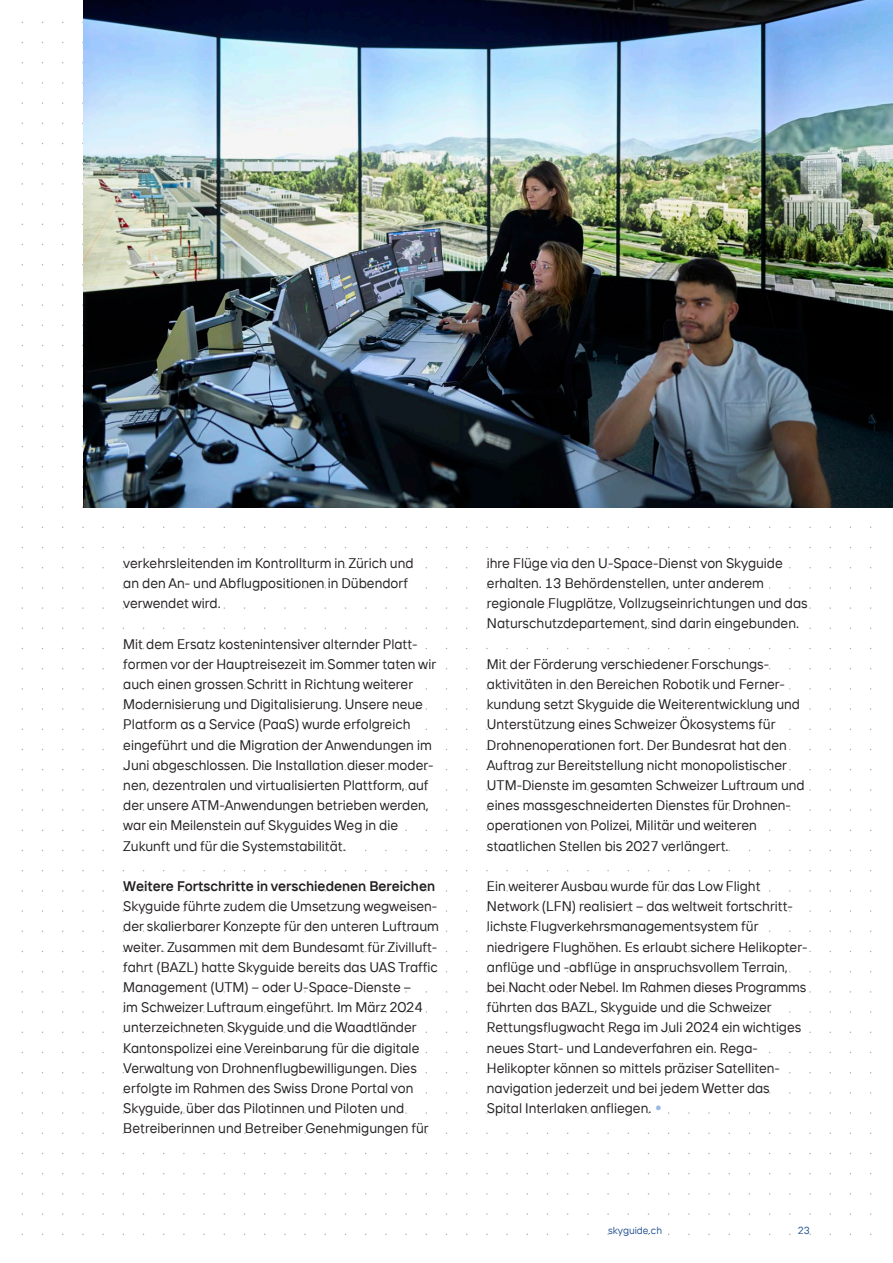
<style>
.page{position:relative;width:893px;height:1263px;background:#fff}
.page>*{position:absolute;margin:0;border:0;box-sizing:border-box;transform-origin:0 0}
.SKY_9_25_texte_noir{font:13.8px/20.2px "TT Interphases";color:#231f20}
.SKY_9_25_sous-titre{font:600 13.8px "TT Interphases";color:#231f20}
.SKY_6_8_navigation{font:10.2px "TT Interphases";color:#275494}
.s1{font-size:25.5px;color:#9ab9e1}
</style>
<div class="page">
<img style="left:84px;top:0;width:809px;height:507px">
<p class="SKY_9_25_texte_noir" style="left:123px;top:552px;width:292px">verkehrsleitenden im Kontrollturm in Zürich und an den An- und Abflugpositionen in Dübendorf verwendet wird.</p>
<p class="SKY_9_25_texte_noir" style="left:123px;top:633px;width:314px">Mit dem Ersatz kostenintensiver alternder Platt&shy;formen vor der Hauptreisezeit im Sommer taten wir auch einen grossen Schritt in Richtung weiterer Modernisierung und Digitalisierung. Unsere neue Platform as a Service (PaaS) wurde erfolgreich eingeführt und die Migration der Anwendungen im Juni abgeschlossen. Die Installation dieser moder&shy;nen, dezentralen und virtualisierten Plattform, auf der unsere ATM-Anwendungen betrieben werden, war ein Meilenstein auf Skyguides Weg in die Zukunft und für die Systemstabilität.</p>
<p class="SKY_9_25_sous-titre" style="left:123px;top:877px;width:313px">Weitere Fortschritte in verschiedenen Bereichen</p>
<p class="SKY_9_25_texte_noir" style="left:123px;top:896px;width:317px">Skyguide führte zudem die Umsetzung wegweisen&shy;der skalierbarer Konzepte für den unteren Luftraum weiter. Zusammen mit dem Bundesamt für Zivilluft&shy;fahrt (BAZL) hatte Skyguide bereits das UAS Traffic Management (UTM) – oder U-Space-Dienste –<br>im Schweizer Luftraum eingeführt. Im März 2024 unterzeichneten Skyguide und die Waadtländer Kantonspolizei eine Vereinbarung für die digitale Verwaltung von Drohnenflugbewilligungen. Dies erfolgte im Rahmen des Swiss Drone Portal von Skyguide, über das Pilotinnen und Piloten und Betreiberinnen und Betreiber Genehmigungen für</p>
<p class="SKY_9_25_texte_noir" style="left:487px;top:552px;width:322px">ihre Flüge via den U-Space-Dienst von Skyguide erhalten. 13 Behördenstellen, unter anderem regionale Flugplätze, Vollzugseinrichtungen und das Naturschutzdepartement, sind darin eingebunden.</p>
<p class="SKY_9_25_texte_noir" style="left:487px;top:653px;width:319px">Mit der Förderung verschiedener Forschungs&shy;aktivitäten in den Bereichen Robotik und Ferner&shy;kundung setzt Skyguide die Weiterentwicklung und Unterstützung eines Schweizer Ökosystems für Drohnenoperationen fort. Der Bundesrat hat den Auftrag zur Bereitstellung nicht monopolistischer UTM-Dienste im gesamten Schweizer Luftraum und eines massgeschneiderten Dienstes für Drohnen&shy;operationen von Polizei, Militär und weiteren staatlichen Stellen bis 2027 verlängert.</p>
<p class="SKY_9_25_texte_noir" style="left:487px;top:876px;width:322px">Ein weiterer Ausbau wurde für das Low Flight Network (LFN) realisiert – das weltweit fortschritt&shy;lichste Flugverkehrsmanagementsystem für niedrigere Flughöhen. Es erlaubt sichere Helikopter&shy;anflüge und -abflüge in anspruchsvollem Terrain, bei Nacht oder Nebel. Im Rahmen dieses Programms führten das BAZL, Skyguide und die Schweizer Rettungsflugwacht Rega im Juli 2024 ein wichtiges neues Start- und Landeverfahren ein. Rega-Helikopter können so mittels präziser Satelliten&shy;navigation jederzeit und bei jedem Wetter das Spital Interlaken anfliegen.<span class="s1">•</span></p>
<p class="SKY_6_8_navigation" style="left:608px;top:1224px;width:55px">skyguide.ch</p>
<p class="SKY_6_8_navigation" style="left:798px;top:1224px;width:14px">23</p>
</div>
